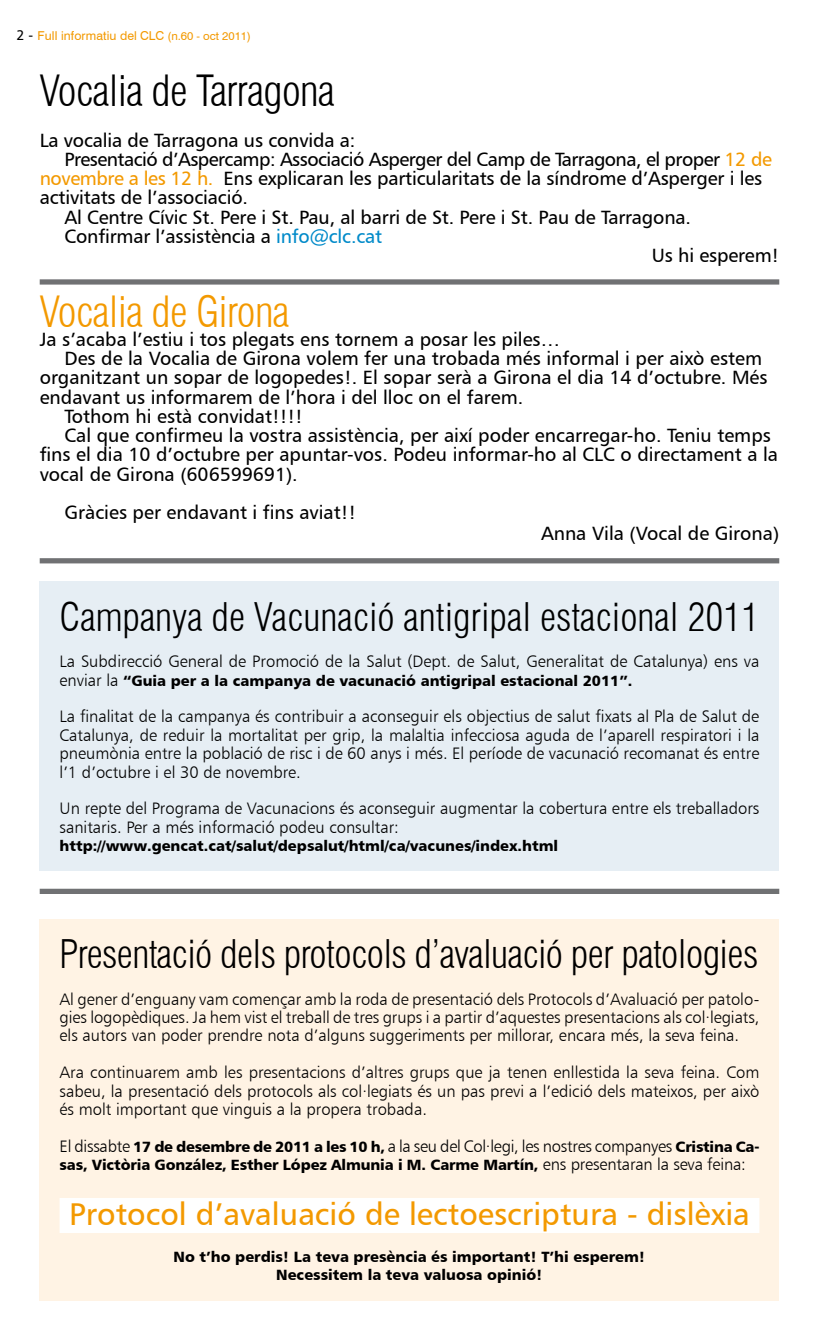
<style>
.page{position:relative;width:819px;height:1340px;background:#fff}
.page>*{position:absolute;margin:0;border:0;box-sizing:border-box;transform-origin:0 0}
.titol_noticia{font:300 condensed 42px "Swiss 721 BT";letter-spacing:-.015em;color:#000}
.titol_noticia-2{font:300 condensed 42px "Swiss 721 BT";letter-spacing:-.015em;color:#f39900}
.titol_noticia-3{font:300 condensed 38.5px "Swiss 721 BT";letter-spacing:-.015em;color:#000}
.titol_noticia-4{font:31.5px "Humanist 777 BT Roman B";color:#f39900}
.subtitol{font:19.25px/19.2px "Humanist 777 BT Roman B";color:#000}
.subtitol-2{font:19.25px/19.2px "Humanist 777 BT Roman B";letter-spacing:-.02em;color:#000}
.text_normal{font:16.62px/18.4px "Humanist 777 BT Light B";color:#000;text-align:justify}
.text_normal-2{font:14.88px "Humanist 777 BT Black B";color:#000}
.t1{font:12.25px "Swiss 721 BT";letter-spacing:.01em;color:#f39900}
.s1{font-family:"Humanist 777 BT Roman B";font-size:14px;color:#000}
.s2{font-size:11.38px}
.s3{color:#f39900}
.s4{color:#008ac9}
.s5{font-family:"Humanist 777 BT Light B";font-size:16.62px}
.s6{font-family:"Humanist 777 BT Black B";font-size:14.88px}
</style>
<div class="page">
<div style="left:40px;top:581px;width:739px;height:290px;background:#e6eef4"></div>
<div style="left:40px;top:918px;width:739px;height:382px;background:#fff3e4"></div>
<div style="left:60px;top:1197px;width:699px;height:35px;background:#fff"></div>
<div style="left:40px;top:279px;width:739px;height:5px;background:#707173"></div>
<div style="left:40px;top:558px;width:739px;height:5px;background:#707173"></div>
<div style="left:40px;top:888px;width:739px;height:6px;background:#707173"></div>
<p class="t1" style="left:17px;top:29px;width:236px"><span class="s1">2 -</span> Full informatiu del CLC <span class="s2">(n.60 - oct 2011)</span></p>
<p class="titol_noticia" style="left:40px;top:66px;width:296px">Vocalia de Tarragona</p>
<p class="subtitol" style="left:40px;top:130px;width:317px">La vocalia de Tarragona us convida a:</p>
<p class="subtitol-2" style="left:40px;top:149px;width:733px;text-indent:25px">Presentació d’Aspercamp: Associació Asperger del Camp de Tarragona, el proper <span class="s3">12 de novembre a les 12 h.</span> Ens explicaran les particularitats de la síndrome d’Asperger i les activitats de l’associació.</p>
<p class="subtitol" style="left:64px;top:207px;width:628px">Al Centre Cívic St. Pere i St. Pau, al barri de St. Pere i St. Pau de Tarragona.</p>
<p class="subtitol" style="left:64px;top:226px;width:319px">Confirmar l’assistència a <span class="s4">info@clc.cat</span></p>
<p class="subtitol" style="left:651px;top:245px;width:129px">Us hi esperem!</p>
<p class="titol_noticia-2" style="left:40px;top:286px;width:251px">Vocalia de Girona</p>
<p class="subtitol" style="left:40px;top:329px;width:521px">Ja s’acaba l’estiu i tos plegats ens tornem a posar les piles…</p>
<p class="subtitol" style="left:40px;top:348px;width:729px;text-indent:25px">Des de la Vocalia de Girona volem fer una trobada més informal i per això estem organitzant un sopar de logopedes!. El sopar serà a Girona el dia 14 d’octubre. Més endavant us informarem de l’hora i del lloc on el farem.</p>
<p class="subtitol" style="left:64px;top:406px;width:240px">Tothom hi està convidat!!!!</p>
<p class="subtitol" style="left:40px;top:425px;width:740px;text-indent:25px">Cal que confirmeu la vostra assistència, per així poder encarregar-ho. Teniu temps fins el dia 10 d’octubre per apuntar-vos. Podeu informar-ho al CLC o directament a la vocal de Girona (606599691).</p>
<p class="subtitol" style="left:64px;top:502px;width:293px">Gràcies per endavant i fins aviat!!</p>
<p class="subtitol" style="left:541px;top:523px;width:240px">Anna Vila (Vocal de Girona)</p>
<p class="titol_noticia-3" style="left:60px;top:593px;width:701px">Campanya de Vacunació antigripal estacional 2011</p>
<p class="text_normal" style="left:60px;top:652px;width:701px">La Subdirecció General de Promoció de la Salut (Dept. de Salut, Generalitat de Catalunya) ens va</p>
<p class="text_normal-2" style="left:60px;top:671px;width:574px"><span class="s5">enviar la</span> “Guia per a la campanya de vacunació antigripal estacional 2011”.</p>
<p class="text_normal" style="left:60px;top:707px;width:701px">La finalitat de la campanya és contribuir a aconseguir els objectius de salut fixats al Pla de Salut de Catalunya, de reduir la mortalitat per grip, la malaltia infecciosa aguda de l’aparell respiratori i la pneumònia entre la població de risc i de 60 anys i més. El període de vacunació recomanat és entre l’1 d’octubre i el 30 de novembre.</p>
<p class="text_normal" style="left:60px;top:799px;width:701px">Un repte del Programa de Vacunacions és aconseguir augmentar la cobertura entre els treballadors sanitaris. Per a més informació podeu consultar:</p>
<p class="text_normal-2" style="left:60px;top:836px;width:500px">http://www.gencat.cat/salut/depsalut/html/ca/vacunes/index.html</p>
<p class="titol_noticia-3" style="left:60px;top:930px;width:700px">Presentació dels protocols d’avaluació per patologies</p>
<p class="text_normal" style="left:60px;top:989px;width:701px">Al gener d’enguany vam començar amb la roda de presentació dels Protocols d’Avaluació per patolo&shy;gies logopèdiques. Ja hem vist el treball de tres grups i a partir d’aquestes presentacions als col·legiats, els autors van poder prendre nota d’alguns suggeriments per millorar, encara més, la seva feina.</p>
<p class="text_normal" style="left:60px;top:1062px;width:701px">Ara continuarem amb les presentacions d’altres grups que ja tenen enllestida la seva feina. Com sabeu, la presentació dels protocols als col·legiats és un pas previ a l’edició dels mateixos, per això és molt important que vinguis a la propera trobada.</p>
<p class="text_normal" style="left:60px;top:1136px;width:701px">El dissabte <span class="s6">17 de desembre de 2011 a les 10 h,</span> a la seu del Col·legi, les nostres companyes <span class="s6">Cristina Ca-</span></p>
<p class="text_normal-2" style="left:60px;top:1155px;width:687px">sas, Victòria González, Esther López Almunia i M. Carme Martín, <span class="s5">ens presentaran la seva feina:</span></p>
<p class="titol_noticia-4" style="left:69px;top:1194px;width:682px">Protocol d’avaluació de lectoescriptura - dislèxia</p>
<p class="text_normal-2" style="left:174px;top:1247px;width:473px">No t’ho perdis! La teva presència és important! T’hi esperem!</p>
<p class="text_normal-2" style="left:276px;top:1265px;width:268px">Necessitem la teva valuosa opinió!</p>
</div>
